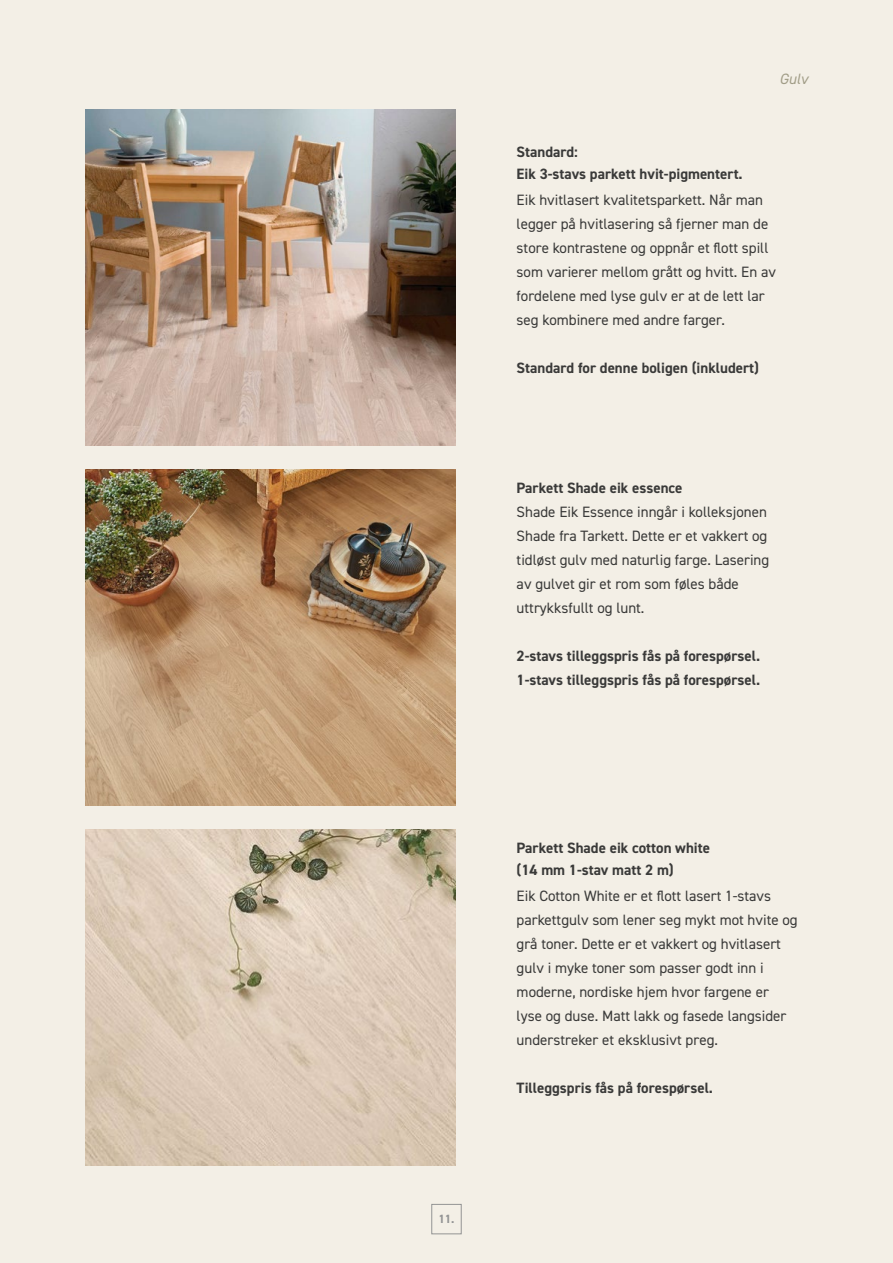
<style>
.page{position:relative;width:893px;height:1263px;background:#f3efe6}
.page>*{position:absolute;margin:0;border:0;box-sizing:border-box;transform-origin:0 0}
.t1{font:15px/24px "DIN2014";color:#3a3a39}
.t2{font:700 15px/21.8px "DIN2014";color:#3a3a39}
.t3{font:italic 15px "DIN2014";color:#a19d87}
.t4{font:700 12px "DIN2014";color:#939494}
</style>
<div class="page">
<img style="left:85px;top:109px;width:370px;height:336px">
<img style="left:85px;top:469px;width:370px;height:336px">
<img style="left:85px;top:829px;width:370px;height:336px">
<div style="left:431px;top:1204px;width:31px;height:30px;border:1px solid #939494"></div>
<p class="t4" style="left:438px;top:1211px;width:18px">11.</p>
<p class="t3" style="left:779px;top:70px;width:30px">Gulv</p>
<p class="t2" style="left:517px;top:141px;width:228px">Standard:<br>Eik 3-stavs parkett hvit-pigmentert.</p>
<p class="t1" style="left:517px;top:188px;width:261px">Eik hvitlasert kvalitetsparkett. Når man legger på hvitlasering så fjerner man de store kontrastene og oppnår et flott spill som varierer mellom grått og hvitt. En av fordelene med lyse gulv er at de lett lar seg kombinere med andre farger.</p>
<p class="t2" style="left:517px;top:357px;width:244px">Standard for denne boligen (inkludert)</p>
<p class="t2" style="left:517px;top:477px;width:167px">Parkett Shade eik essence</p>
<p class="t1" style="left:517px;top:500px;width:254px">Shade Eik Essence inngår i kolleksjonen Shade fra Tarkett. Dette er et vakkert og tidløst gulv med naturlig farge. Lasering av gulvet gir et rom som føles både uttrykksfullt og lunt.</p>
<p class="t2" style="left:517px;top:644px;width:245px;line-height:24px">2-stavs tilleggspris fås på forespørsel.<br>1-stavs tilleggspris fås på forespørsel.</p>
<p class="t2" style="left:517px;top:837px;width:195px">Parkett Shade eik cotton white (14 mm 1-stav matt 2 m)</p>
<p class="t1" style="left:517px;top:884px;width:283px">Eik Cotton White er et flott lasert 1-stavs parkettgulv som lener seg mykt mot hvite og grå toner. Dette er et vakkert og hvitlasert gulv i myke toner som passer godt inn i moderne, nordiske hjem hvor fargene er lyse og duse. Matt lakk og fasede langsider understreker et eksklusivt preg.</p>
<p class="t2" style="left:517px;top:1077px;width:198px">Tilleggspris fås på forespørsel.</p>
</div>
